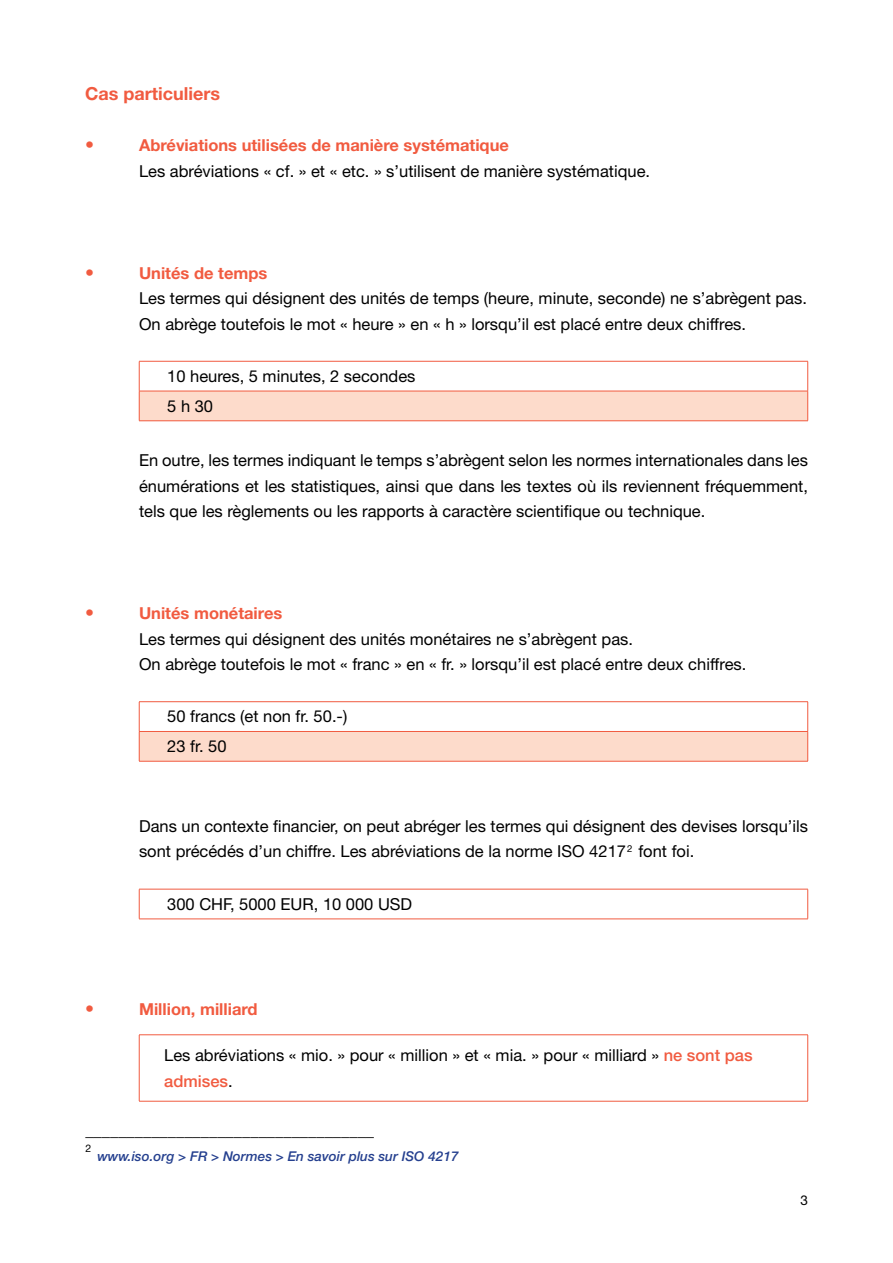
<style>
.page{position:relative;width:893px;height:1263px;background:#fff}
.page>*{position:absolute;margin:0;border:0;box-sizing:border-box;transform-origin:0 0}
.t1{font:700 18px "Helvetica Neue LT Std";color:#f15b40}
.t2{font:18px "Helvetica Neue LT Std";color:#f15b40}
.t3{font:16.5px/25.5px "Helvetica Neue LT Std";color:#000}
.t4{font:700 16.5px "Helvetica Neue LT Std";color:#f15b40}
.t5{font:italic 500 13.5px "Helvetica Neue LT Std";color:#25408f}
.t6{font:13.5px "Helvetica Neue LT Std";color:#000}
.t7{font:10.5px "Helvetica Neue LT Std";color:#000}
.s1{font-weight:500;color:#f15b40}
</style>
<div class="page">
<div style="left:139px;top:391px;width:669px;height:30px;background:#fddbcb"></div>
<hr style="left:139px;top:361px;width:669px;height:1px;background:#f15b40">
<hr style="left:139px;top:361px;width:1px;height:30px;background:#f15b40">
<hr style="left:807px;top:361px;width:1px;height:30px;background:#f15b40">
<hr style="left:139px;top:391px;width:669px;height:1px;background:#f15b40">
<hr style="left:139px;top:391px;width:1px;height:30px;background:#f15b40">
<hr style="left:807px;top:391px;width:1px;height:30px;background:#f15b40">
<hr style="left:139px;top:420px;width:669px;height:1px;background:#f15b40">
<div style="left:139px;top:731px;width:669px;height:30px;background:#fddbcb"></div>
<hr style="left:139px;top:701px;width:669px;height:1px;background:#f15b40">
<hr style="left:139px;top:731px;width:669px;height:1px;background:#f15b40">
<svg style="left:139px;top:702px;width:1px;height:59px"></svg>
<svg style="left:807px;top:702px;width:1px;height:59px"></svg>
<hr style="left:139px;top:761px;width:669px;height:1px;background:#f15b40">
<hr style="left:139px;top:889px;width:669px;height:1px;background:#f15b40">
<hr style="left:139px;top:889px;width:1px;height:30px;background:#f15b40">
<hr style="left:807px;top:889px;width:1px;height:30px;background:#f15b40">
<hr style="left:139px;top:919px;width:669px;height:1px;background:#f15b40">
<hr style="left:139px;top:1034px;width:669px;height:1px;background:#f15b40">
<hr style="left:139px;top:1035px;width:1px;height:66px;background:#f15b40">
<hr style="left:807px;top:1035px;width:1px;height:66px;background:#f15b40">
<hr style="left:139px;top:1101px;width:669px;height:1px;background:#f15b40">
<p class="t1" style="left:85px;top:82px;width:136px">Cas particuliers</p>
<p class="t2" style="left:85px;top:134px;width:10px">•</p>
<p class="t4" style="left:139px;top:135px;width:371px">Abréviations utilisées de manière systématique</p>
<p class="t3" style="left:139px;top:158px;width:513px">Les abréviations « cf. » et « etc. » s’utilisent de manière systématique.</p>
<p class="t2" style="left:85px;top:261px;width:10px">•</p>
<p class="t4" style="left:139px;top:262px;width:130px">Unités de temps</p>
<p class="t3" style="left:139px;top:285px;width:669px">Les termes qui désignent des unités de temps (heure, minute, seconde) ne s’abrègent pas.<br>On abrège toutefois le mot « heure » en « h » lorsqu’il est placé entre deux chiffres.</p>
<p class="t3" style="left:167px;top:361px;width:250px;line-height:29.7px">10 heures, 5 minutes, 2 secondes<br>5 h 30</p>
<p class="t3" style="left:139px;top:447px;width:670px;text-align:justify">En outre, les termes indiquant le temps s’abrègent selon les normes internationales dans les énumérations et les statistiques, ainsi que dans les textes où ils reviennent fréquemment, tels que les règlements ou les rapports à caractère scientifique ou technique.</p>
<p class="t2" style="left:85px;top:602px;width:10px">•</p>
<p class="t4" style="left:139px;top:603px;width:145px">Unités monétaires</p>
<p class="t3" style="left:139px;top:626px;width:609px">Les termes qui désignent des unités monétaires ne s’abrègent pas.<br>On abrège toutefois le mot « franc » en « fr. » lorsqu’il est placé entre deux chiffres.</p>
<p class="t3" style="left:167px;top:701px;width:182px;line-height:29.7px">50 francs (et non fr. 50.-)<br>23 fr. 50</p>
<p class="t3" style="left:139px;top:813px;width:670px">Dans un contexte financier, on peut abréger les termes qui désignent des devises lorsqu’ils sont précédés d’un chiffre. Les abréviations de la norme ISO 4217<sup>2</sup> font foi.</p>
<p class="t3" style="left:167px;top:891px;width:247px">300 CHF, 5000 EUR, 10 000 USD</p>
<p class="t2" style="left:85px;top:998px;width:10px">•</p>
<p class="t4" style="left:139px;top:999px;width:120px">Million, milliard</p>
<p class="t3" style="left:164px;top:1042px;width:590px">Les abréviations « mio. » pour « million » et « mia. » pour « milliard » <span class="s1">ne sont pas admises</span>.</p>
<p class="t3" style="left:85px;top:1117px;width:290px">___________________________________</p>
<p class="t7" style="left:85px;top:1142px;width:7px">2</p>
<p class="t5" style="left:97px;top:1148px;width:362px">www.iso.org &gt; FR &gt; Normes &gt; En savoir plus sur ISO 4217</p>
<p class="t6" style="left:800px;top:1192px;width:9px">3</p>
</div>
